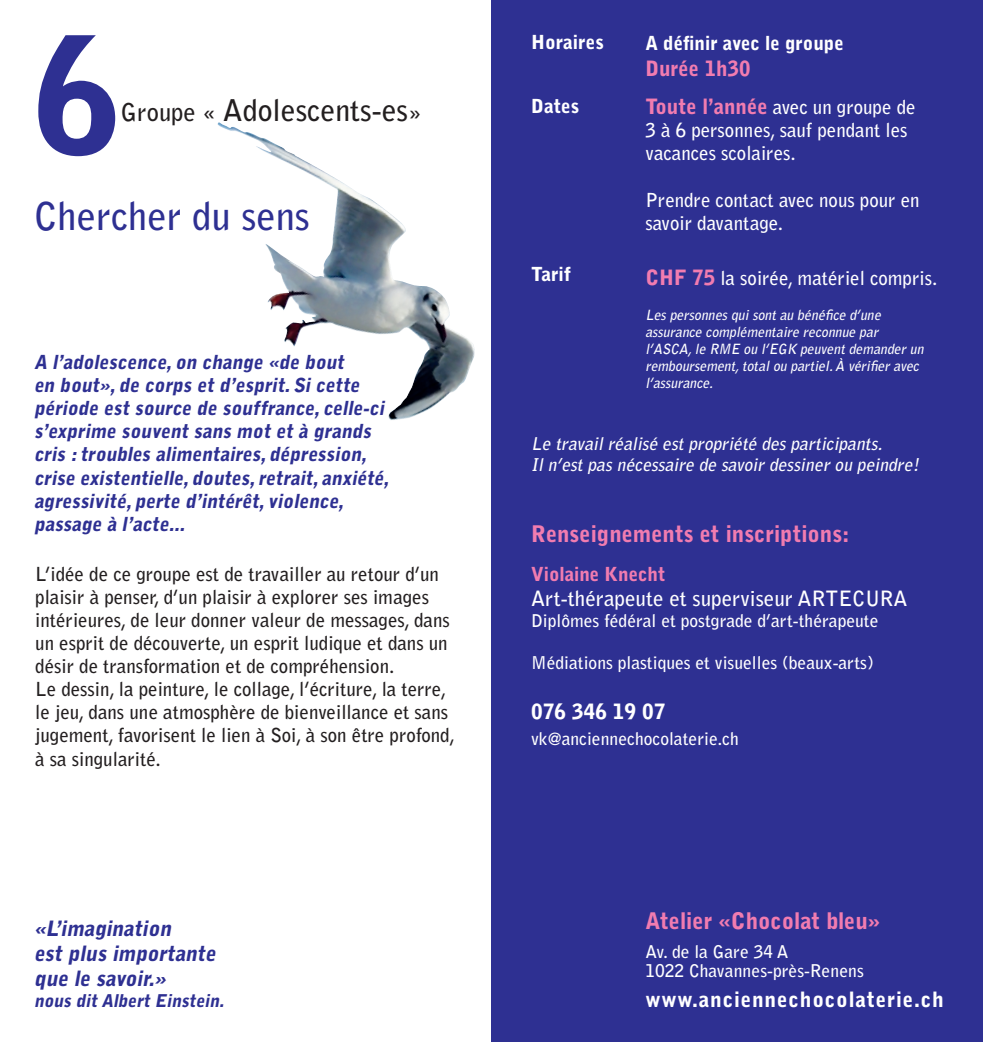
<style>
.page{position:relative;width:983px;height:1042px;background:#fff}
.page>*{position:absolute;margin:0;border:0;box-sizing:border-box;transform-origin:0 0}
.t1{font:900 157.5px "Bell Gothic Std";color:#2e3092}
.t2{font:700 38.5px "Bell Gothic Std";color:#2e3092}
.t3{font:700 29.75px "Bell Gothic Std";color:#231f20}
.t4{font:900 22.75px "Bell Gothic Std";color:#f17cb0}
.t5{font:italic 900 21px "Bell Gothic Std";color:#2e3092}
.t6{font:700 21px "Bell Gothic Std";color:#fff}
.t7{font:900 21px "Bell Gothic Std";letter-spacing:.04em;color:#fff}
.t8{font:900 21px "Bell Gothic Std";color:#fff}
.t9{font:900 21px "Bell Gothic Std";color:#f17cb0}
.t10{font:700 19.25px/23.1px "Bell Gothic Std";color:#231f20}
.t11{font:italic 900 19.25px/23.1px "Bell Gothic Std";color:#2e3092}
.t12{font:700 19.25px/23.1px "Bell Gothic Std";color:#fff}
.t13{font:900 19.25px "Bell Gothic Std";color:#fff}
.t14{font:900 19.25px "Bell Gothic Std";color:#f17cb0}
.t15{font:700 17.5px "Bell Gothic Std";color:#fff}
.t16{font:italic 700 17.5px "Bell Gothic Std";color:#fff}
.t17{font:italic 900 17.5px "Bell Gothic Std";color:#2e3092}
.t18{font:italic 700 14px/16.8px "Bell Gothic Std";color:#fff}
.s1{font-size:24.5px}
.s2{font-weight:900;font-size:21px;color:#f17cb0}
</style>
<div class="page">
<img style="left:217px;top:124px;width:258px;height:296px">
<div style="left:491px;top:0;width:491px;height:1042px;background:#2e3092"></div>
<p class="t1" style="left:34px;top:4px;width:89px">6</p>
<p class="t3" style="left:121px;top:92px;width:302px"><span class="s1">Groupe «</span> Adolescents-es<span class="s1">»</span></p>
<p class="t2" style="left:34px;top:192px;width:277px">Chercher du sens</p>
<p class="t11" style="left:34px;top:351px;width:360px">A l’adolescence,on change «de bout<br>en bout»,de corps et d’esprit.Si cette période est source de souffrance,celle-ci s’exprime souvent sans mot et à grands cris :troubles alimentaires,dépression, crise existentielle,doutes,retrait,anxiété, agressivité,perte d’intérêt,violence, passage à l’acte...</p>
<p class="t10" style="left:35px;top:562px;width:416px">L’idée de ce groupe est de travailler au retour d’un plaisir à penser, d’un plaisir à explorer ses images intérieures, de leur donner valeur de messages, dans un esprit de découverte, un esprit ludique et dans un désir de transformation et de compréhension.</p>
<p class="t10" style="left:35px;top:678px;width:421px">Le dessin, la peinture, le collage, l’écriture, la terre, le jeu, dans une atmosphère de bienveillance et sans jugement, favorisent le lien à Soi, à son être profond, à sa singularité.</p>
<p class="t5" style="left:34px;top:916px;width:143px">«L’imagination</p>
<p class="t5" style="left:34px;top:941px;width:187px">est plus importante</p>
<p class="t5" style="left:34px;top:966px;width:138px">que le savoir.»</p>
<p class="t17" style="left:34px;top:991px;width:195px">nous ditAlbert Einstein.</p>
<p class="t13" style="left:531px;top:31px;width:74px">Horaires</p>
<p class="t13" style="left:531px;top:95px;width:50px">Dates</p>
<p class="t13" style="left:531px;top:262px;width:42px">Tarif</p>
<p class="t13" style="left:645px;top:32px;width:200px">A définir avec le groupe</p>
<p class="t9" style="left:645px;top:56px;width:107px">Durée 1h30</p>
<p class="t12" style="left:645px;top:96px;width:271px"><span class="s2">Toute l’année</span> avec un groupe de<br>3 à 6 personnes, sauf pendant les vacances scolaires.</p>
<p class="t12" style="left:645px;top:188px;width:276px">Prendre contact avec nous pour en savoir davantage.</p>
<p class="t12" style="left:645px;top:266px;width:293px"><span class="s2">CHF 75</span> la soirée, matériel compris.</p>
<p class="t18" style="left:645px;top:307px;width:283px">Lespersonnesquisontau bénéfice d’une assurance complémentaire reconnue par l’ASCA,le RME ou l’EGK peuventdemanderun remboursement,totalou partiel.À vérifieravec l’assurance.</p>
<p class="t16" style="left:531px;top:433px;width:356px">Le travail réalisé est propriété des participants.</p>
<p class="t16" style="left:531px;top:454px;width:393px">Il n’est pas nécessaire de savoir dessiner ou peindre!</p>
<p class="t4" style="left:531px;top:520px;width:320px">Renseignements et inscriptions:</p>
<p class="t14" style="left:531px;top:562px;width:136px">Violaine Knecht</p>
<p class="t6" style="left:531px;top:586px;width:378px">Art-thérapeute et superviseur ARTECURA</p>
<p class="t15" style="left:531px;top:610px;width:349px">Diplômes fédéral et postgrade d’art-thérapeute</p>
<p class="t15" style="left:531px;top:652px;width:344px">Médiations plastiques et visuelles (beaux-arts)</p>
<p class="t8" style="left:531px;top:699px;width:136px">076 346 19 07</p>
<p class="t15" style="left:531px;top:727px;width:209px">vk@anciennechocolaterie.ch</p>
<p class="t4" style="left:645px;top:907px;width:236px">Atelier «Chocolat bleu»</p>
<p class="t15" style="left:645px;top:941px;width:145px">Av. de la Gare 34 A</p>
<p class="t15" style="left:645px;top:960px;width:220px">1022 Chavannes-près-Renens</p>
<p class="t7" style="left:645px;top:987px;width:300px">www.anciennechocolaterie.ch</p>
</div>
